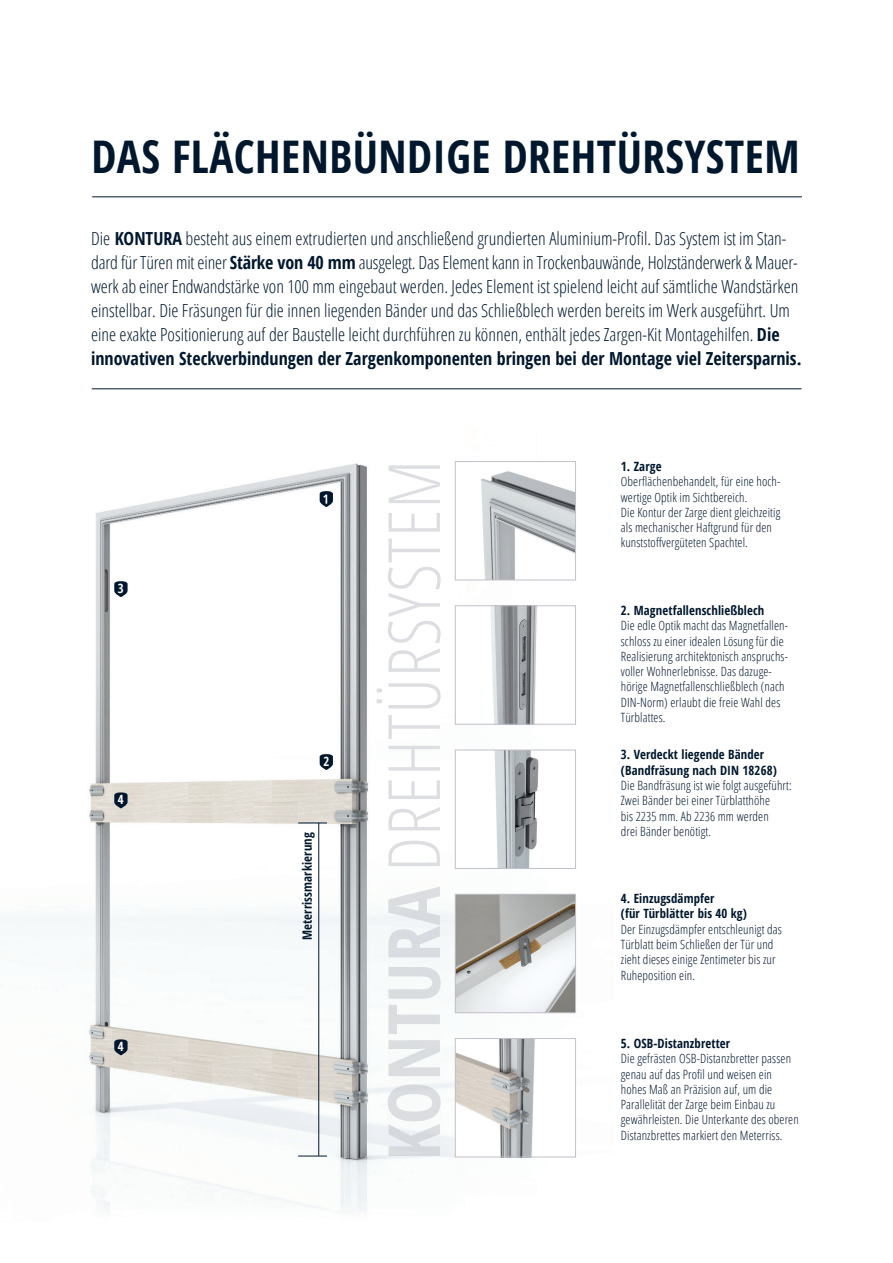
<style>
.page{position:relative;width:893px;height:1263px;background:#fff}
.page>*{position:absolute;margin:0;border:0;box-sizing:border-box;transform-origin:0 0}
.t1{font:700 condensed 45px "Open Sans";letter-spacing:.01em;color:#00172e}
.t2{font:300 condensed 18px/24px "Open Sans";color:#00172e}
.t3{font:300 condensed 12.75px/15.3px "Open Sans";letter-spacing:.01em;color:#00172e}
.t4{font:700 condensed 12.75px/15.3px "Open Sans";letter-spacing:.01em;color:#00172e}
.t5{font:700 condensed 12.75px "Open Sans";color:#fff}
.s1{font-weight:700}
</style>
<div class="page">
<hr style="left:92px;top:196px;width:710px;height:1px;background:#00172e">
<hr style="left:92px;top:388px;width:709px;height:1px;background:#00172e">
<img style="left:0;top:461px;width:576px;height:751px">
<svg style="left:114px;top:1039px;width:14px;height:16px"></svg>
<svg style="left:320px;top:491px;width:13px;height:16px"></svg>
<svg style="left:320px;top:754px;width:13px;height:16px"></svg>
<svg style="left:114px;top:792px;width:14px;height:16px"></svg>
<svg style="left:114px;top:581px;width:14px;height:16px"></svg>
<hr style="left:318px;top:823px;width:1px;height:333px;background:#00172e">
<svg style="left:298px;top:822px;width:29px;height:1px"></svg>
<svg style="left:298px;top:1156px;width:29px;height:1px"></svg>
<img style="left:388px;top:887px;width:53px;height:269px">
<img style="left:376px;top:465px;width:65px;height:421px">
<img style="left:457px;top:463px;width:117px;height:115px">
<div style="left:455px;top:461px;width:121px;height:119px;border:1px solid #c0c1c9"></div>
<img style="left:457px;top:607px;width:117px;height:115px">
<div style="left:455px;top:605px;width:121px;height:119px;border:1px solid #c0c1c9"></div>
<img style="left:457px;top:752px;width:117px;height:115px">
<div style="left:455px;top:750px;width:121px;height:119px;border:1px solid #c0c1c9"></div>
<img style="left:457px;top:1040px;width:117px;height:115px">
<div style="left:455px;top:1038px;width:121px;height:119px;border:1px solid #c0c1c9"></div>
<img style="left:457px;top:896px;width:117px;height:115px">
<div style="left:455px;top:894px;width:121px;height:119px;border:1px solid #c0c1c9"></div>
<h1 class="t1" style="left:91px;top:125px;width:710px">DAS FLÄCHENBÜNDIGE DREHTÜRSYSTEM</h1>
<p class="t2" style="left:91px;top:226px;width:712px">Die <span class="s1">KONTURA</span> besteht aus einem extrudierten und anschließend grundierten Aluminium-Profil. Das System ist im Stan&shy;dard für Türen mit einer <span class="s1">Stärke von 40 mm</span> ausgelegt. Das Element kann in Trockenbauwände, Holzständerwerk &amp; Mauer&shy;werk ab einer Endwandstärke von 100 mm eingebaut werden. Jedes Element ist spielend leicht auf sämtliche Wandstärken einstellbar. Die Fräsungen für die innen liegenden Bänder und das Schließblech werden bereits im Werk ausgeführt. Um eine exakte Positionierung auf der Baustelle leicht durchführen zu können, enthält jedes Zargen-Kit Montagehilfen. <span class="s1">Die innovativen Steckverbindungen der Zargenkomponenten bringen bei der Montage viel Zeitersparnis.</span></p>
<p class="t5" style="left:118px;top:579px;width:7px">3</p>
<p class="t5" style="left:118px;top:791px;width:7px">4</p>
<p class="t5" style="left:118px;top:1038px;width:7px">4</p>
<p class="t5" style="left:323px;top:752px;width:7px">2</p>
<p class="t4" style="left:299px;top:940px;width:109px;rotate:-90deg">Meterrissmarkierung</p>
<p class="t4" style="left:621px;top:458px;width:42px">1. Zarge</p>
<p class="t3" style="left:621px;top:474px;width:161px">Oberflächenbehandelt, für eine hoch&shy;wertige Optik im Sichtbereich.<br>Die Kontur der Zarge dient gleichzeitig als mechanischer Haftgrund für den kunststoffvergüteten Spachtel.</p>
<p class="t4" style="left:621px;top:602px;width:145px">2. Magnetfallenschließblech</p>
<p class="t3" style="left:621px;top:618px;width:169px">Die edle Optik macht das Magnetfallen&shy;schloss zu einer idealen Lösung für die Realisierung architektonisch anspruchs&shy;voller Wohnerlebnisse. Das dazuge&shy;hörige Magnetfallenschließblech (nach DIN-Norm) erlaubt die freie Wahl des Türblattes.</p>
<p class="t4" style="left:621px;top:747px;width:158px">3. Verdeckt liegende Bänder (Bandfräsung nach DIN 18268)</p>
<p class="t3" style="left:621px;top:777px;width:172px">Die Bandfräsung ist wie folgt ausgeführt:<br>Zwei Bänder bei einer Türblatthöhe<br>bis 2235 mm. Ab 2236 mm werden<br>drei Bänder benötigt.</p>
<p class="t4" style="left:621px;top:890px;width:128px">4. Einzugsdämpfer<br>(für Türblätter bis 40 kg)</p>
<p class="t3" style="left:621px;top:921px;width:162px">Der Einzugsdämpfer entschleunigt das Türblatt beim Schließen der Tür und zieht dieses einige Zentimeter bis zur Ruheposition ein.</p>
<p class="t4" style="left:621px;top:1035px;width:111px">5. OSB-Distanzbretter</p>
<p class="t3" style="left:621px;top:1050px;width:180px">Die gefrästen OSB-Distanzbretter passen genau auf das Profil und weisen ein hohes Maß an Präzision auf, um die Parallelität der Zarge beim Einbau zu gewährleisten. Die Unterkante des oberen Distanzbrettes markiert den Meterriss.</p>
</div>
